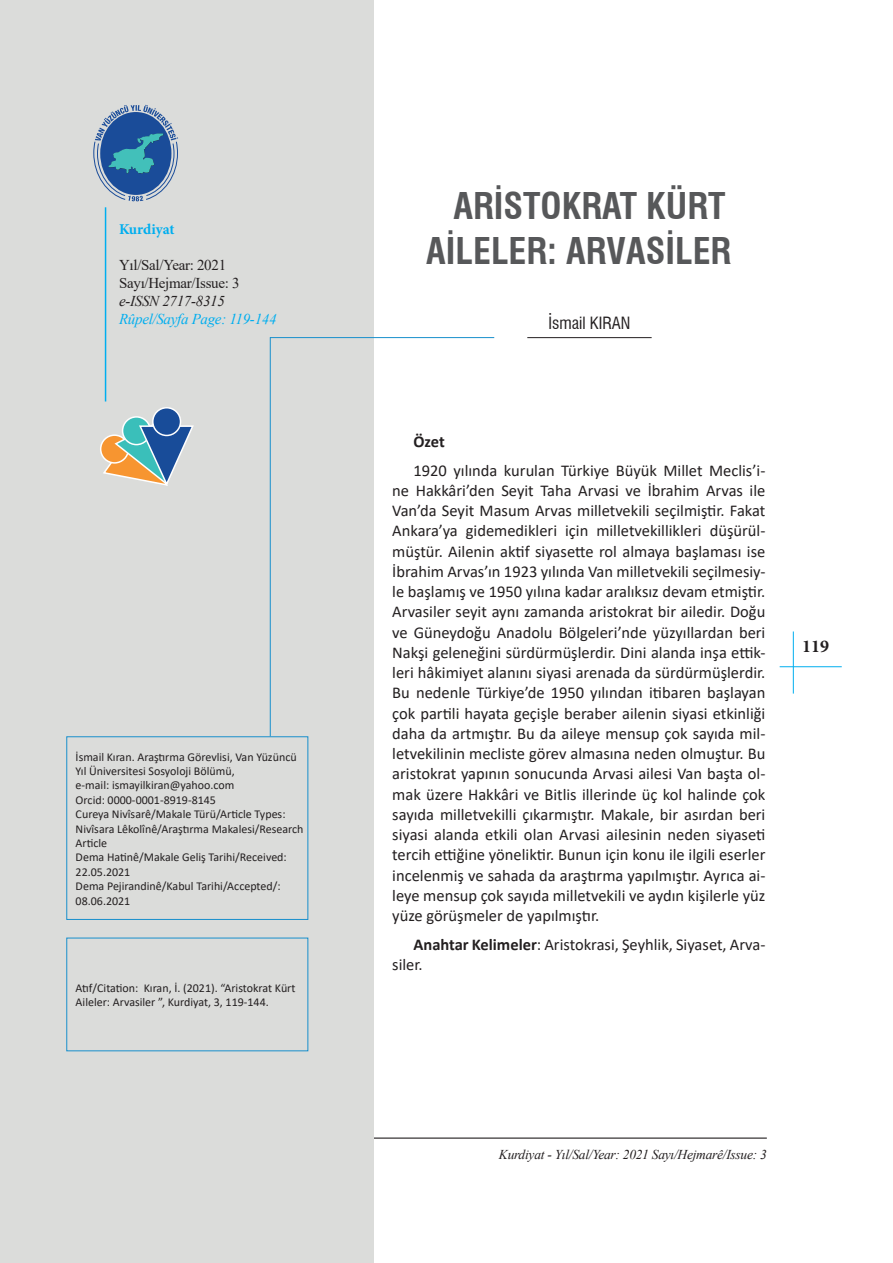
<style>
.page{position:relative;width:893px;height:1263px;background:#fff}
.page>*{position:absolute;margin:0;border:0;box-sizing:border-box;transform-origin:0 0}
.t1{font:700 condensed 36px/45px "Swiss 721 BT";color:#57585a;text-align:center}
.t2{font:700 18px "Minion Pro";color:#231f20}
.t3{font:16.5px/20.2px "Calibri";color:#231f20;text-align:justify}
.t4{font:condensed 16.5px "Swiss 721 BT";color:#231f20}
.t5{font:700 16.5px "Calibri";color:#231f20}
.t6{font:15px/18px "Times New Roman";letter-spacing:-.02em;color:#231f20}
.t7{font:italic 15px "Times New Roman";letter-spacing:-.02em;color:#00aeef}
.t8{font:italic 15px "Times New Roman";letter-spacing:-.02em;color:#231f20}
.t9{font:700 15px "Minion Pro";color:#00aeef}
.t10{font:italic 13.5px "Times New Roman";letter-spacing:-.02em;color:#231f20}
.t11{font:12px/14.4px "Calibri";color:#231f20}
.s1{font-weight:700}
</style>
<div class="page">
<hr style="left:129px;top:1137px;width:638px;height:2px;background:#231f20">
<hr style="left:793px;top:631px;width:1px;height:62px;background:#00aeef">
<hr style="left:780px;top:666px;width:62px;height:1px;background:#00aeef">
<div style="left:1px;top:0;width:373px;height:1263px;background:#dbdcda"></div>
<svg style="left:93px;top:105px;width:85px;height:96px"></svg>
<div style="left:100px;top:434px;width:29px;height:30px;border:2px solid #fff;border-radius:50%"></div>
<div style="left:122px;top:416px;width:29px;height:29px;border:2px solid #fff;border-radius:50%"></div>
<svg style="left:102px;top:417px;width:92px;height:69px"></svg>
<div style="left:153px;top:408px;width:28px;height:27px;background:#184c99;border-radius:50%"></div>
<div style="left:152px;top:407px;width:29px;height:29px;border:2px solid #fff;border-radius:50%"></div>
<hr style="left:105px;top:207px;width:1px;height:194px;background:#00aeef">
<hr style="left:270px;top:337px;width:1px;height:399px;background:#188fcc">
<hr style="left:270px;top:337px;width:224px;height:1px;background:#188fcc">
<div style="left:66px;top:736px;width:242px;height:184px;border:1px solid #188fcc"></div>
<hr style="left:527px;top:337px;width:125px;height:1px;background:#231f20">
<p class="t9" style="left:119px;top:219px;width:57px">Kurdiyat</p>
<p class="t6" style="left:119px;top:256px;width:122px">Yıl/Sal/Year: 2021<br>Sayı/Hejmar/Issue: 3</p>
<p class="t8" style="left:119px;top:291px;width:107px">e-ISSN 2717-8315</p>
<p class="t7" style="left:119px;top:309px;width:159px">Rûpel/Sayfa Page: 119-144</p>
<p class="t11" style="left:76px;top:749px;width:229px">İsmail Kıran. Araştırma Görevlisi, Van Yüzüncü Yıl Üniversitesi Sosyoloji Bölümü,<br>e-mail: ismayilkiran@yahoo.com<br>Orcid: 0000-0001-8919-8145<br>Cureya Nivîsarê/Makale Türü/Article Types:<br>Nivîsara Lêkolînê/Araştırma Makalesi/Research Article<br>Dema Hatinê/Makale Geliş Tarihi/Received:<br>22.05.2021<br>Dema Pejirandinê/Kabul Tarihi/Accepted/:<br>08.06.2021</p>
<p class="t11" style="left:76px;top:980px;width:221px">Atıf/Citation: Kıran, İ. (2021). “Aristokrat Kürt<br>Aileler: Arvasiler ”, Kurdiyat, 3, 119-144.</p>
<h1 class="t1" style="left:426px;top:183px;width:307px">ARISTOKRAT KÜRT<br>AILELER: ARVASILER</h1>
<p class="t4" style="left:549px;top:313px;width:83px">İsmail KIRAN</p>
<p class="t5" style="left:414px;top:430px;width:33px">Özet</p>
<p class="t3" style="left:392px;top:459px;width:375px;text-indent:21px">1920 yılında kurulan Türkiye Büyük Millet Meclis’i&shy;ne Hakkâri’den Seyit Taha Arvasi ve İbrahim Arvas ile Van’da Seyit Masum Arvas milletvekili seçilmiştir. Fakat Ankara’ya gidemedikleri için milletvekillikleri düşürül&shy;müştür. Ailenin aktif siyasette rol almaya başlaması ise İbrahim Arvas’ın 1923 yılında Van milletvekili seçilmesiy&shy;le başlamış ve 1950 yılına kadar aralıksız devam etmiştir.<br>Arvasiler seyit aynı zamanda aristokrat bir ailedir. Doğu ve Güneydoğu Anadolu Bölgeleri’nde yüzyıllardan beri Nakşi geleneğini sürdürmüşlerdir. Dini alanda inşa ettik&shy;leri hâkimiyet alanını siyasi arenada da sürdürmüşlerdir.<br>Bu nedenle Türkiye’de 1950 yılından itibaren başlayan çok partili hayata geçişle beraber ailenin siyasi etkinliği daha da artmıştır. Bu da aileye mensup çok sayıda mil&shy;letvekilinin mecliste görev almasına neden olmuştur. Bu aristokrat yapının sonucunda Arvasi ailesi Van başta ol&shy;mak üzere Hakkâri ve Bitlis illerinde üç kol halinde çok sayıda milletvekilli çıkarmıştır. Makale, bir asırdan beri siyasi alanda etkili olan Arvasi ailesinin neden siyaseti tercih ettiğine yöneliktir. Bunun için konu ile ilgili eserler incelenmiş ve sahada da araştırma yapılmıştır. Ayrıca ai&shy;leye mensup çok sayıda milletvekili ve aydın kişilerle yüz yüze görüşmeler de yapılmıştır.</p>
<p class="t3" style="left:392px;top:934px;width:375px;text-indent:21px"><span class="s1">Anahtar Kelimeler</span>: Aristokrasi, Şeyhlik, Siyaset, Arva&shy;siler.</p>
<p class="t2" style="left:802px;top:634px;width:28px">119</p>
<p class="t10" style="left:499px;top:1145px;width:269px">Kurdiyat - Yıl/Sal/Year: 2021 Sayı/Hejmarê/Issue: 3</p>
</div>
